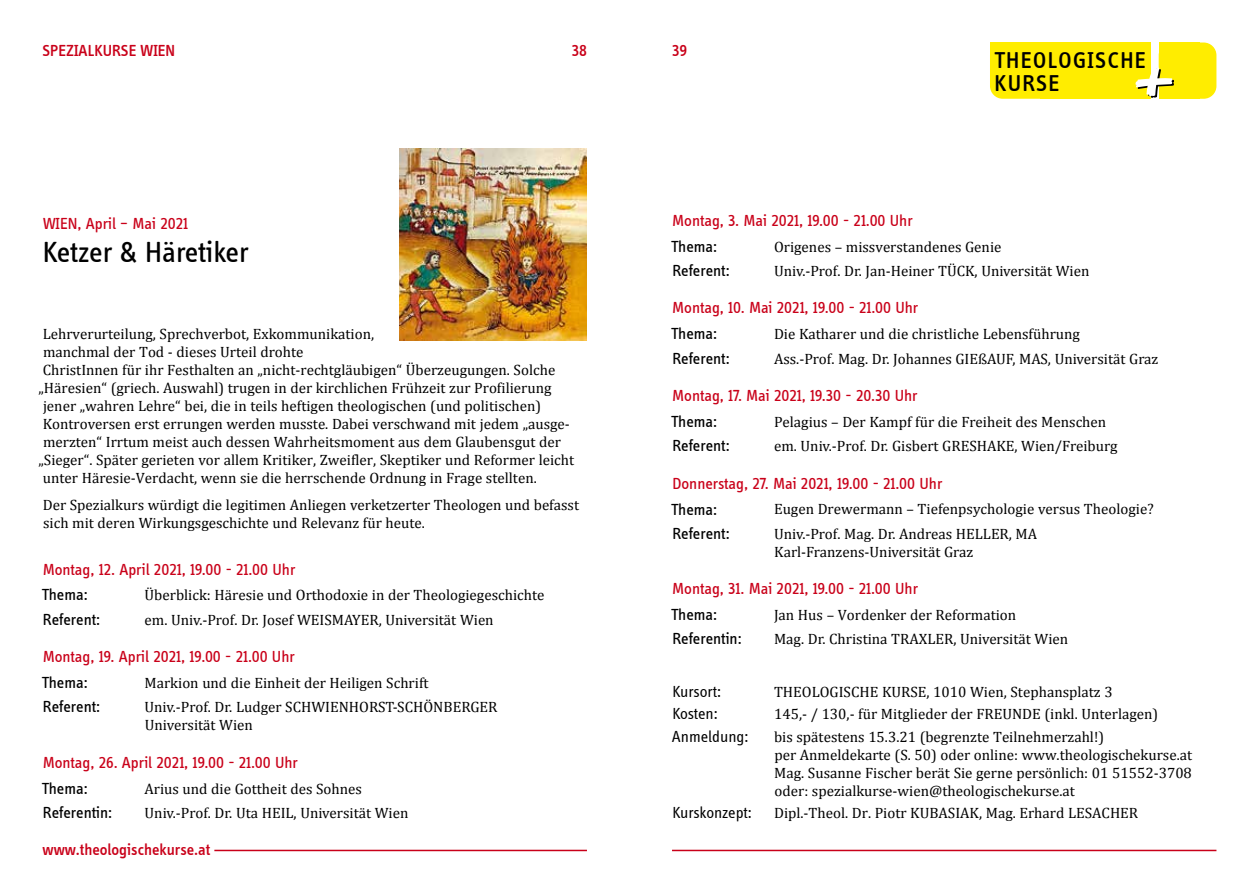
<style>
.page{position:relative;width:1259px;height:893px;background:#fff}
.page>*{position:absolute;margin:0;border:0;box-sizing:border-box;transform-origin:0 0}
.t1{font:30px "Info Disp";color:#000}
.t2{font:500 23.55px/23.5px "Info Disp";letter-spacing:.06em;color:#000}
.t3{font:16.5px "Info Disp";color:#c90019}
.t4{font:16.5px "Info Disp";color:#000}
.t5{font:500 16.5px "Info Disp";color:#c90019}
.t6{font:16.5px "Info Disp";color:#000}
.t7{font:15px/18px "Cambria";color:#000}
</style>
<div class="page">
<hr style="left:672px;top:850px;width:544px;height:1px;background:#c90019">
<hr style="left:214px;top:850px;width:373px;height:1px;background:#c90019">
<div style="left:990px;top:43px;width:160px;height:56px;background:#ffed00;border-radius:13px"></div>
<div style="left:1158px;top:43px;width:58px;height:56px;background:#ffed00;border-radius:13px"></div>
<div style="left:1158px;top:43px;width:41px;height:56px;background:#ffed00"></div>
<svg style="left:1135px;top:67px;width:39px;height:31px"></svg>
<img style="left:399px;top:149px;width:188px;height:191px">
<p class="t5" style="left:43px;top:41px;width:134px">SPEZIALKURSE WIEN</p>
<p class="t5" style="left:572px;top:41px;width:17px">38</p>
<p class="t5" style="left:672px;top:41px;width:16px">39</p>
<h2 class="t2" style="left:994px;top:48px;width:153px">THEOLOGISCHE<br>KURSE</h2>
<p class="t3" style="left:43px;top:214px;width:147px">WIEN, April – Mai 2021</p>
<h1 class="t1" style="left:43px;top:234px;width:207px">Ketzer &amp; Häretiker</h1>
<p class="t7" style="left:39px;top:325px;width:537px">Lehrverurteilung, Sprechverbot, Exkommunikation,<br>manchmal der Tod - dieses Urteil drohte<br>ChristInnen für ihr Festhalten an „nicht-rechtgläubigen“ Überzeugungen. Solche „Häresien“ (griech. Auswahl) trugen in der kirchlichen Frühzeit zur Profilierung jener „wahren Lehre“ bei, die in teils heftigen theologischen (und politischen)<br>Kontroversen erst errungen werden musste. Dabei verschwand mit jedem „ausge&shy;merzten“ Irrtum meist auch dessen Wahrheitsmoment aus dem Glaubensgut der „Sieger“. Später gerieten vor allem Kritiker, Zweifler, Skeptiker und Reformer leicht unter Häresie-Verdacht, wenn sie die herrschende Ordnung in Frage stellten.</p>
<p class="t7" style="left:43px;top:496px;width:538px">Der Spezialkurs würdigt die legitimen Anliegen verketzerter Theologen und befasst sich mit deren Wirkungsgeschichte und Relevanz für heute.</p>
<p class="t3" style="left:43px;top:559px;width:254px">Montag, 12. April 2021, 19.00 - 21.00 Uhr</p>
<p class="t4" style="left:42px;top:585px;width:48px">Thema:</p>
<p class="t7" style="left:145px;top:586px;width:401px">Überblick: Häresie und Orthodoxie in der Theologiegeschichte</p>
<p class="t4" style="left:43px;top:609px;width:59px">Referent:</p>
<p class="t7" style="left:145px;top:610px;width:351px">em. Univ.-Prof. Dr. Josef WEISMAYER, Universität Wien</p>
<p class="t3" style="left:43px;top:647px;width:254px">Montag, 19. April 2021, 19.00 - 21.00 Uhr</p>
<p class="t4" style="left:42px;top:672px;width:48px">Thema:</p>
<p class="t7" style="left:145px;top:674px;width:286px">Markion und die Einheit der Heiligen Schrift</p>
<p class="t4" style="left:43px;top:697px;width:59px">Referent:</p>
<p class="t7" style="left:145px;top:698px;width:354px">Univ.-Prof. Dr. Ludger SCHWIENHORST-SCHÖNBERGER<br>Universität Wien</p>
<p class="t3" style="left:43px;top:752px;width:257px">Montag, 26. April 2021, 19.00 - 21.00 Uhr</p>
<p class="t4" style="left:42px;top:778px;width:48px">Thema:</p>
<p class="t7" style="left:145px;top:779px;width:219px">Arius und die Gottheit des Sohnes</p>
<p class="t4" style="left:43px;top:802px;width:71px">Referentin:</p>
<p class="t7" style="left:145px;top:804px;width:265px">Univ.-Prof. Dr. Uta HEIL, Universität Wien</p>
<p class="t5" style="left:43px;top:840px;width:169px">www.theologischekurse.at</p>
<p class="t3" style="left:672px;top:210px;width:242px">Montag, 3. Mai 2021, 19.00 - 21.00 Uhr</p>
<p class="t4" style="left:671px;top:236px;width:48px">Thema:</p>
<p class="t7" style="left:774px;top:237px;width:229px">Origenes – missverstandenes Genie</p>
<p class="t4" style="left:672px;top:261px;width:59px">Referent:</p>
<p class="t7" style="left:774px;top:262px;width:317px">Univ.-Prof. Dr. Jan-Heiner TÜCK, Universität Wien</p>
<p class="t3" style="left:672px;top:298px;width:248px">Montag, 10. Mai 2021, 19.00 - 21.00 Uhr</p>
<p class="t4" style="left:671px;top:324px;width:48px">Thema:</p>
<p class="t7" style="left:774px;top:325px;width:307px">Die Katharer und die christliche Lebensführung</p>
<p class="t4" style="left:672px;top:348px;width:59px">Referent:</p>
<p class="t7" style="left:774px;top:349px;width:386px">Ass.-Prof. Mag. Dr. Johannes GIEßAUF, MAS, Universität Graz</p>
<p class="t3" style="left:672px;top:386px;width:247px">Montag, 17. Mai 2021, 19.30 - 20.30 Uhr</p>
<p class="t4" style="left:671px;top:411px;width:48px">Thema:</p>
<p class="t7" style="left:774px;top:413px;width:334px">Pelagius – Der Kampf für die Freiheit des Menschen</p>
<p class="t4" style="left:672px;top:436px;width:59px">Referent:</p>
<p class="t7" style="left:774px;top:437px;width:345px">em. Univ.-Prof. Dr. Gisbert GRESHAKE, Wien/Freiburg</p>
<p class="t3" style="left:672px;top:473px;width:271px">Donnerstag, 27. Mai 2021, 19.00 - 21.00 Uhr</p>
<p class="t4" style="left:671px;top:499px;width:48px">Thema:</p>
<p class="t7" style="left:774px;top:500px;width:381px">Eugen Drewermann – Tiefenpsychologie versus Theologie?</p>
<p class="t4" style="left:672px;top:523px;width:59px">Referent:</p>
<p class="t7" style="left:774px;top:525px;width:265px">Univ.-Prof. Mag. Dr. Andreas HELLER, MA<br>Karl-Franzens-Universität Graz</p>
<p class="t3" style="left:672px;top:579px;width:247px">Montag, 31. Mai 2021, 19.00 - 21.00 Uhr</p>
<p class="t4" style="left:671px;top:605px;width:48px">Thema:</p>
<p class="t7" style="left:774px;top:606px;width:244px">Jan Hus – Vordenker der Reformation</p>
<p class="t4" style="left:672px;top:629px;width:71px">Referentin:</p>
<p class="t7" style="left:774px;top:630px;width:296px">Mag. Dr. Christina TRAXLER, Universität Wien</p>
<p class="t6" style="left:672px;top:683px;width:50px">Kursort:</p>
<p class="t7" style="left:774px;top:683px;width:340px">THEOLOGISCHE KURSE, 1010 Wien, Stephansplatz 3</p>
<p class="t6" style="left:672px;top:705px;width:47px">Kosten:</p>
<p class="t7" style="left:774px;top:705px;width:386px">145,- / 130,- für Mitglieder der FREUNDE (inkl. Unterlagen)</p>
<p class="t6" style="left:672px;top:728px;width:78px">Anmeldung:</p>
<p class="t7" style="left:774px;top:728px;width:420px">bis spätestens 15.3.21 (begrenzte Teilnehmerzahl!)<br>per Anmeldekarte (S. 50) oder online: www.theologischekurse.at Mag. Susanne Fischer berät Sie gerne persönlich: 01 51552-3708 oder: spezialkurse-wien@theologischekurse.at</p>
<p class="t6" style="left:672px;top:804px;width:81px">Kurskonzept:</p>
<p class="t7" style="left:774px;top:804px;width:366px">Dipl.-Theol. Dr. Piotr KUBASIAK, Mag. Erhard LESACHER</p>
</div>
